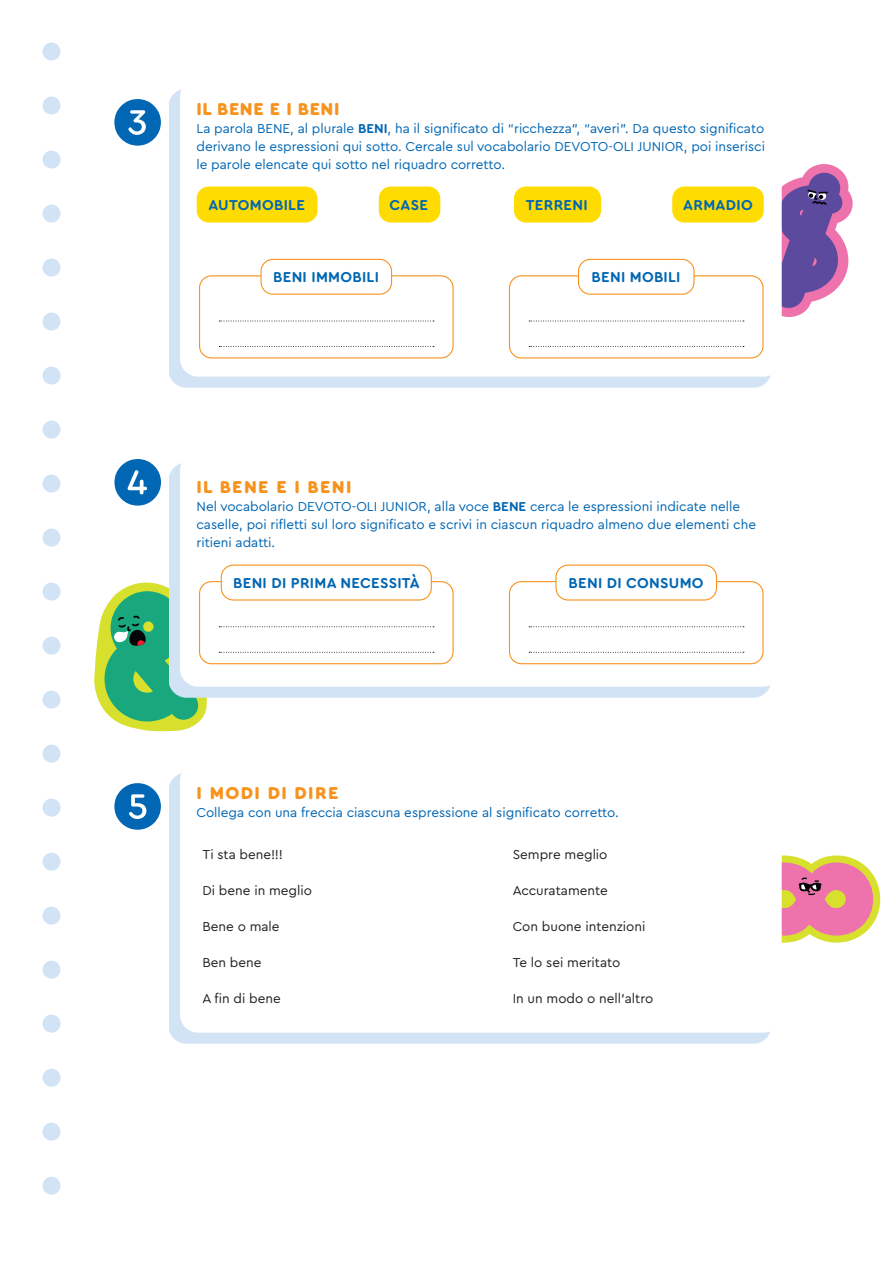
<style>
.page{position:relative;width:893px;height:1263px;background:#fff}
.page>*{position:absolute;margin:0;border:0;box-sizing:border-box;transform-origin:0 0}
.Numerone{font:54px "Cera Round Pro";color:#0166b3}
.Sottotitolo{font:900 18px "Cera Round Pro";letter-spacing:.075em;color:#f7931d}
.Sottotitolo-2{font:900 18px "Cera Round Pro";letter-spacing:.03em;color:#f7931d}
.Parole{font:700 15px "Cera Round Pro";letter-spacing:.02em;color:#0166b3}
.Testo{font:13.5px/18px "Cera Round Pro";color:#0166b3;text-align:justify}
.Tabella_-_testo{font:13.5px "Cera Round Pro";color:#231f20}
.s1{font-weight:700}
</style>
<div class="page">
<svg style="left:782px;top:164px;width:71px;height:153px"></svg>
<svg style="left:94px;top:583px;width:114px;height:149px"></svg>
<svg style="left:782px;top:855px;width:98px;height:88px;background:#e69f93"></svg>
<div style="left:43px;top:97px;width:18px;height:18px;background:#d1e3f4;border-radius:50%"></div>
<div style="left:43px;top:43px;width:18px;height:18px;background:#d1e3f4;border-radius:50%"></div>
<div style="left:43px;top:151px;width:18px;height:18px;background:#d1e3f4;border-radius:50%"></div>
<div style="left:43px;top:205px;width:18px;height:18px;background:#d1e3f4;border-radius:50%"></div>
<div style="left:43px;top:259px;width:18px;height:18px;background:#d1e3f4;border-radius:50%"></div>
<div style="left:43px;top:313px;width:18px;height:18px;background:#d1e3f4;border-radius:50%"></div>
<div style="left:43px;top:367px;width:18px;height:18px;background:#d1e3f4;border-radius:50%"></div>
<div style="left:43px;top:421px;width:18px;height:18px;background:#d1e3f4;border-radius:50%"></div>
<div style="left:43px;top:475px;width:18px;height:18px;background:#d1e3f4;border-radius:50%"></div>
<div style="left:43px;top:529px;width:18px;height:18px;background:#d1e3f4;border-radius:50%"></div>
<div style="left:43px;top:583px;width:18px;height:18px;background:#d1e3f4;border-radius:50%"></div>
<div style="left:43px;top:637px;width:18px;height:18px;background:#d1e3f4;border-radius:50%"></div>
<div style="left:43px;top:691px;width:18px;height:18px;background:#d1e3f4;border-radius:50%"></div>
<div style="left:43px;top:745px;width:18px;height:18px;background:#d1e3f4;border-radius:50%"></div>
<div style="left:43px;top:799px;width:18px;height:18px;background:#d1e3f4;border-radius:50%"></div>
<div style="left:43px;top:853px;width:18px;height:18px;background:#d1e3f4;border-radius:50%"></div>
<div style="left:43px;top:907px;width:18px;height:18px;background:#d1e3f4;border-radius:50%"></div>
<div style="left:43px;top:961px;width:18px;height:18px;background:#d1e3f4;border-radius:50%"></div>
<div style="left:43px;top:1015px;width:18px;height:18px;background:#d1e3f4;border-radius:50%"></div>
<div style="left:43px;top:1069px;width:18px;height:18px;background:#d1e3f4;border-radius:50%"></div>
<div style="left:43px;top:1123px;width:18px;height:18px;background:#d1e3f4;border-radius:50%"></div>
<div style="left:43px;top:1177px;width:18px;height:18px;background:#d1e3f4;border-radius:50%"></div>
<div style="left:169px;top:89px;width:602px;height:298px;background:#d1e3f4"></div>
<div style="left:180px;top:79px;width:602px;height:298px;background:#fff;border-radius:18px"></div>
<div style="left:169px;top:463px;width:602px;height:234px;background:#d1e3f4"></div>
<div style="left:180px;top:453px;width:602px;height:234px;background:#fff;border-radius:18px"></div>
<div style="left:169px;top:773px;width:602px;height:270px;background:#d1e3f4"></div>
<div style="left:180px;top:763px;width:602px;height:270px;background:#fff;border-radius:18px"></div>
<div style="left:197px;top:187px;width:120px;height:36px;background:#ffdc01;border-radius:12px"></div>
<div style="left:379px;top:187px;width:61px;height:36px;background:#ffdc01;border-radius:12px"></div>
<div style="left:514px;top:187px;width:87px;height:36px;background:#ffdc01;border-radius:12px"></div>
<div style="left:672px;top:187px;width:92px;height:36px;background:#ffdc01;border-radius:12px"></div>
<svg style="left:219px;top:321px;width:215px;height:1px"></svg>
<svg style="left:219px;top:346px;width:215px;height:1px"></svg>
<div style="left:199px;top:275px;width:255px;height:83px;border:1px solid #f7931d;border-radius:12px"></div>
<div style="left:261px;top:259px;width:131px;height:35px;background:#fff;border-radius:12px"></div>
<div style="left:260px;top:259px;width:132px;height:36px;border:1px solid #f7931d;border-radius:12px"></div>
<svg style="left:529px;top:321px;width:215px;height:1px"></svg>
<svg style="left:529px;top:346px;width:215px;height:1px"></svg>
<div style="left:509px;top:275px;width:255px;height:83px;border:1px solid #f7931d;border-radius:12px"></div>
<div style="left:578px;top:259px;width:116px;height:35px;background:#fff;border-radius:12px"></div>
<div style="left:578px;top:259px;width:117px;height:36px;border:1px solid #f7931d;border-radius:12px"></div>
<svg style="left:219px;top:626px;width:215px;height:1px"></svg>
<svg style="left:219px;top:652px;width:215px;height:1px"></svg>
<div style="left:199px;top:581px;width:255px;height:83px;border:1px solid #f7931d;border-radius:12px"></div>
<div style="left:221px;top:565px;width:210px;height:35px;background:#fff;border-radius:12px"></div>
<div style="left:221px;top:565px;width:211px;height:35px;border:1px solid #f7931d;border-radius:12px"></div>
<svg style="left:529px;top:626px;width:215px;height:1px"></svg>
<svg style="left:529px;top:652px;width:215px;height:1px"></svg>
<div style="left:509px;top:581px;width:255px;height:83px;border:1px solid #f7931d;border-radius:12px"></div>
<div style="left:556px;top:565px;width:160px;height:35px;background:#fff;border-radius:12px"></div>
<div style="left:555px;top:565px;width:162px;height:35px;border:1px solid #f7931d;border-radius:12px"></div>
<p class="Numerone" style="left:111px;top:85px;width:54px">❸</p>
<p class="Sottotitolo-2" style="left:196px;top:96px;width:144px">IL BENE E I BENI</p>
<p class="Testo" style="left:196px;top:118px;width:570px">La parola BENE, al plurale <span class="s1">BENI</span>, ha il significato di “ricchezza”, “averi”. Da questo significato derivano le espressioni qui sotto. Cercale sul vocabolario DEVOTO-OLI JUNIOR, poi inserisci le parole elencate qui sotto nel riquadro corretto.</p>
<p class="Parole" style="left:208px;top:194px;width:98px">AUTOMOBILE</p>
<p class="Parole" style="left:390px;top:194px;width:40px">CASE</p>
<p class="Parole" style="left:526px;top:194px;width:63px">TERRENI</p>
<p class="Parole" style="left:683px;top:194px;width:71px">ARMADIO</p>
<p class="Parole" style="left:273px;top:266px;width:107px">BENI IMMOBILI</p>
<p class="Parole" style="left:592px;top:266px;width:91px">BENI MOBILI</p>
<p class="Numerone" style="left:111px;top:445px;width:54px">❹</p>
<p class="Sottotitolo" style="left:196px;top:474px;width:157px">IL BENE E I BENI</p>
<p class="Testo" style="left:196px;top:496px;width:561px;text-align:left">Nel vocabolario DEVOTO-OLI JUNIOR, alla voce <span class="s1">BENE</span> cerca le espressioni indicate nelle caselle, poi rifletti sul loro significato e scrivi in ciascun riquadro almeno due elementi che ritieni adatti.</p>
<p class="Parole" style="left:233px;top:572px;width:188px">BENI DI PRIMA NECESSITÀ</p>
<p class="Parole" style="left:569px;top:572px;width:137px">BENI DI CONSUMO</p>
<p class="Numerone" style="left:111px;top:769px;width:54px">❺</p>
<p class="Sottotitolo" style="left:196px;top:780px;width:144px">I MODI DI DIRE</p>
<p class="Testo" style="left:196px;top:802px;width:424px">Collega con una freccia ciascuna espressione al significato corretto.</p>
<p class="Tabella_-_testo" style="left:202px;top:845px;width:82px">Ti sta bene!!!</p>
<p class="Tabella_-_testo" style="left:513px;top:845px;width:96px">Sempre meglio</p>
<p class="Tabella_-_testo" style="left:202px;top:881px;width:111px">Di bene in meglio</p>
<p class="Tabella_-_testo" style="left:513px;top:881px;width:97px">Accuratamente</p>
<p class="Tabella_-_testo" style="left:202px;top:917px;width:79px">Bene o male</p>
<p class="Tabella_-_testo" style="left:513px;top:917px;width:134px">Con buone intenzioni</p>
<p class="Tabella_-_testo" style="left:202px;top:953px;width:61px">Ben bene</p>
<p class="Tabella_-_testo" style="left:513px;top:953px;width:109px">Te lo sei meritato</p>
<p class="Tabella_-_testo" style="left:202px;top:989px;width:80px">A fin di bene</p>
<p class="Tabella_-_testo" style="left:513px;top:989px;width:142px">In un modo o nell’altro</p>
</div>
